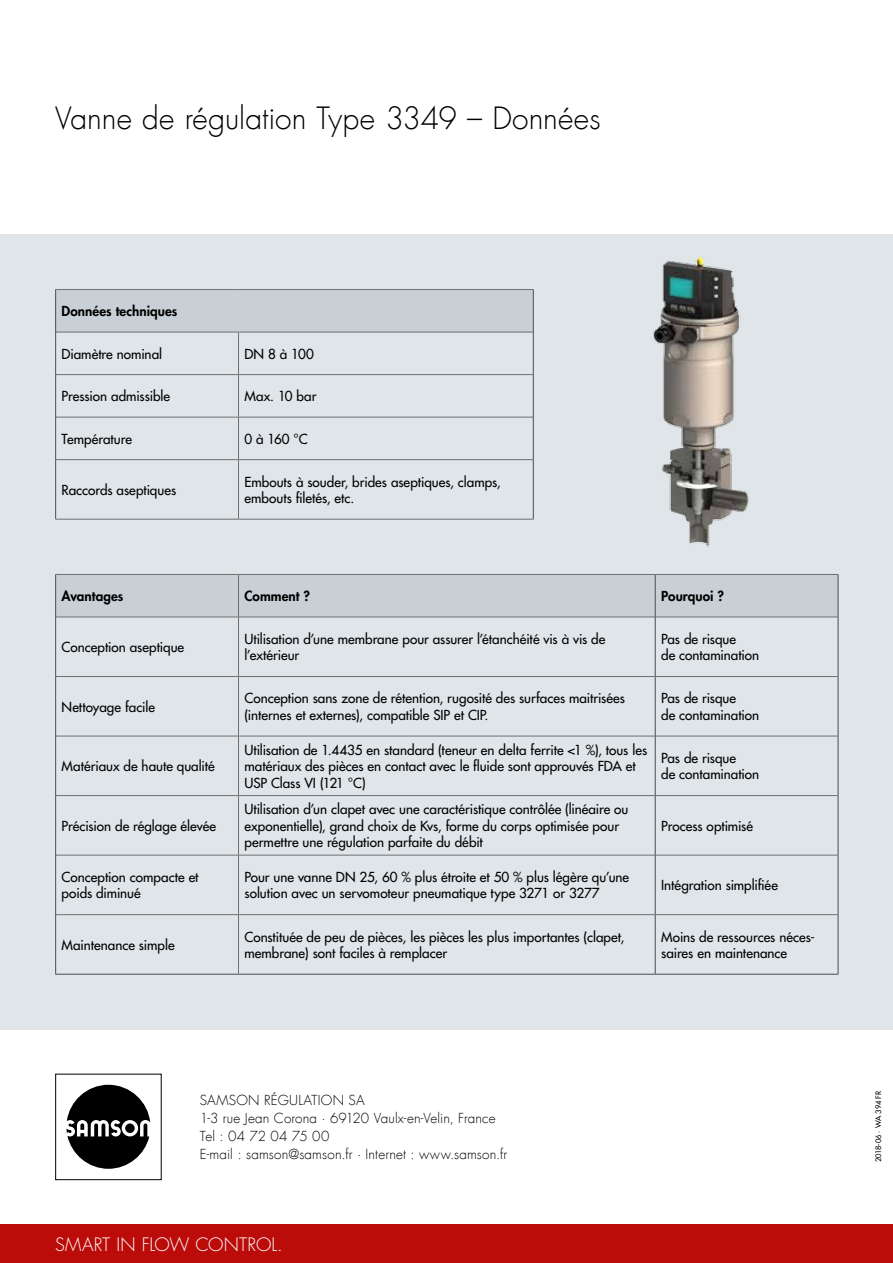
<style>
.page{position:relative;width:893px;height:1263px;background:#fff}
.page>*{position:absolute;margin:0;border:0;box-sizing:border-box;transform-origin:0 0}
.t1{font:300 30px "Futura Com";color:#000}
.t2{font:300 18px "Futura";letter-spacing:.005em;color:#fff}
.t3{font:13.5px/16.5px "Futura";color:#000}
.t4{font:300 13.5px/18px "Futura Com";letter-spacing:.015em;color:#000}
.t5{font:800 13.5px "Futura Com";color:#000}
.t6{font:500 7.5px "Futura Com";letter-spacing:-.015em;color:#000}
</style>
<div class="page">
<div style="left:0;top:1225px;width:893px;height:38px;background:#bb0c0a"></div>
<div style="left:0;top:234px;width:893px;height:795px;background:#dfe5e9"></div>
<div style="left:55px;top:1074px;width:107px;height:106px;border:1px solid #000"></div>
<svg style="left:66px;top:1085px;width:84px;height:84px"></svg>
<img style="left:653px;top:257px;width:96px;height:290px">
<div style="left:56px;top:575px;width:782px;height:42px;background:#c8d0d5"></div>
<svg style="left:56px;top:618px;width:782px;height:356px"></svg>
<hr style="left:238px;top:575px;width:1px;height:42px;background:#6f6f6e">
<hr style="left:238px;top:617px;width:1px;height:59px;background:#6f6f6e">
<hr style="left:238px;top:677px;width:1px;height:59px;background:#6f6f6e">
<hr style="left:238px;top:736px;width:1px;height:59px;background:#6f6f6e">
<hr style="left:238px;top:796px;width:1px;height:59px;background:#6f6f6e">
<hr style="left:238px;top:855px;width:1px;height:59px;background:#6f6f6e">
<hr style="left:238px;top:915px;width:1px;height:59px;background:#6f6f6e">
<hr style="left:55px;top:574px;width:183px;height:1px;background:#6f6f6e">
<hr style="left:238px;top:574px;width:417px;height:1px;background:#6f6f6e">
<hr style="left:655px;top:574px;width:183px;height:1px;background:#6f6f6e">
<hr style="left:56px;top:617px;width:182px;height:1px;background:#6f6f6e">
<hr style="left:238px;top:617px;width:417px;height:1px;background:#6f6f6e">
<hr style="left:656px;top:617px;width:182px;height:1px;background:#6f6f6e">
<hr style="left:56px;top:676px;width:182px;height:1px;background:#6f6f6e">
<hr style="left:238px;top:676px;width:417px;height:1px;background:#6f6f6e">
<hr style="left:656px;top:676px;width:182px;height:1px;background:#6f6f6e">
<hr style="left:56px;top:736px;width:182px;height:1px;background:#6f6f6e">
<hr style="left:238px;top:736px;width:417px;height:1px;background:#6f6f6e">
<hr style="left:656px;top:736px;width:182px;height:1px;background:#6f6f6e">
<hr style="left:56px;top:795px;width:182px;height:1px;background:#6f6f6e">
<hr style="left:238px;top:795px;width:417px;height:1px;background:#6f6f6e">
<hr style="left:656px;top:795px;width:182px;height:1px;background:#6f6f6e">
<hr style="left:56px;top:855px;width:182px;height:1px;background:#6f6f6e">
<hr style="left:238px;top:855px;width:417px;height:1px;background:#6f6f6e">
<hr style="left:656px;top:855px;width:182px;height:1px;background:#6f6f6e">
<hr style="left:56px;top:914px;width:182px;height:1px;background:#6f6f6e">
<hr style="left:238px;top:914px;width:417px;height:1px;background:#6f6f6e">
<hr style="left:656px;top:914px;width:182px;height:1px;background:#6f6f6e">
<hr style="left:55px;top:575px;width:1px;height:42px;background:#434f55">
<hr style="left:655px;top:575px;width:1px;height:42px;background:#434f55">
<hr style="left:838px;top:575px;width:1px;height:42px;background:#434f55">
<hr style="left:55px;top:617px;width:1px;height:59px;background:#434f55">
<hr style="left:655px;top:617px;width:1px;height:59px;background:#434f55">
<hr style="left:838px;top:617px;width:1px;height:59px;background:#434f55">
<hr style="left:55px;top:676px;width:1px;height:60px;background:#434f55">
<hr style="left:655px;top:676px;width:1px;height:60px;background:#434f55">
<hr style="left:838px;top:676px;width:1px;height:60px;background:#434f55">
<hr style="left:55px;top:736px;width:1px;height:59px;background:#434f55">
<hr style="left:655px;top:736px;width:1px;height:59px;background:#434f55">
<hr style="left:838px;top:736px;width:1px;height:59px;background:#434f55">
<hr style="left:55px;top:795px;width:1px;height:60px;background:#434f55">
<hr style="left:655px;top:795px;width:1px;height:60px;background:#434f55">
<hr style="left:838px;top:795px;width:1px;height:60px;background:#434f55">
<hr style="left:55px;top:855px;width:1px;height:60px;background:#434f55">
<hr style="left:655px;top:855px;width:1px;height:60px;background:#434f55">
<hr style="left:838px;top:855px;width:1px;height:60px;background:#434f55">
<hr style="left:55px;top:915px;width:1px;height:59px;background:#434f55">
<hr style="left:655px;top:915px;width:1px;height:59px;background:#434f55">
<hr style="left:838px;top:915px;width:1px;height:59px;background:#434f55">
<hr style="left:55px;top:974px;width:183px;height:1px;background:#434f55">
<hr style="left:238px;top:974px;width:417px;height:1px;background:#434f55">
<hr style="left:655px;top:974px;width:183px;height:1px;background:#434f55">
<div style="left:56px;top:290px;width:477px;height:42px;background:#c8d0d5"></div>
<svg style="left:56px;top:333px;width:477px;height:186px"></svg>
<hr style="left:238px;top:332px;width:1px;height:42px;background:#6f6f6e">
<hr style="left:238px;top:375px;width:1px;height:42px;background:#6f6f6e">
<hr style="left:238px;top:417px;width:1px;height:42px;background:#6f6f6e">
<hr style="left:238px;top:460px;width:1px;height:59px;background:#6f6f6e">
<hr style="left:55px;top:289px;width:183px;height:1px;background:#6f6f6e">
<hr style="left:238px;top:289px;width:296px;height:1px;background:#6f6f6e">
<hr style="left:56px;top:332px;width:182px;height:1px;background:#6f6f6e">
<hr style="left:238px;top:332px;width:295px;height:1px;background:#6f6f6e">
<hr style="left:56px;top:374px;width:182px;height:1px;background:#6f6f6e">
<hr style="left:238px;top:374px;width:295px;height:1px;background:#6f6f6e">
<hr style="left:56px;top:417px;width:182px;height:1px;background:#6f6f6e">
<hr style="left:238px;top:417px;width:295px;height:1px;background:#6f6f6e">
<hr style="left:56px;top:459px;width:182px;height:1px;background:#6f6f6e">
<hr style="left:238px;top:459px;width:295px;height:1px;background:#6f6f6e">
<hr style="left:55px;top:519px;width:183px;height:1px;background:#6f6f6e">
<hr style="left:238px;top:519px;width:296px;height:1px;background:#6f6f6e">
<hr style="left:55px;top:290px;width:1px;height:42px;background:#434f55">
<hr style="left:533px;top:290px;width:1px;height:42px;background:#434f55">
<hr style="left:55px;top:332px;width:1px;height:43px;background:#434f55">
<hr style="left:533px;top:332px;width:1px;height:43px;background:#434f55">
<hr style="left:55px;top:375px;width:1px;height:42px;background:#434f55">
<hr style="left:533px;top:375px;width:1px;height:42px;background:#434f55">
<hr style="left:55px;top:417px;width:1px;height:43px;background:#434f55">
<hr style="left:533px;top:417px;width:1px;height:43px;background:#434f55">
<hr style="left:55px;top:460px;width:1px;height:59px;background:#434f55">
<hr style="left:533px;top:460px;width:1px;height:59px;background:#434f55">
<h1 class="t1" style="left:55px;top:99px;width:547px">Vanne de régulation Type 3349 – Données</h1>
<p class="t5" style="left:62px;top:301px;width:117px">Données techniques</p>
<p class="t3" style="left:62px;top:345px;width:102px">Diamètre nominal</p>
<p class="t3" style="left:244px;top:345px;width:71px">DN 8 à 100</p>
<p class="t3" style="left:62px;top:388px;width:110px">Pression admissible</p>
<p class="t3" style="left:244px;top:388px;width:73px">Max. 10 bar</p>
<p class="t3" style="left:62px;top:430px;width:72px">Température</p>
<p class="t3" style="left:244px;top:430px;width:65px">0 à 160 °C</p>
<p class="t3" style="left:62px;top:481px;width:116px">Raccords aseptiques</p>
<p class="t3" style="left:244px;top:473px;width:258px">Embouts à souder, brides aseptiques, clamps, embouts filetés, etc.</p>
<p class="t5" style="left:62px;top:586px;width:63px">Avantages</p>
<p class="t5" style="left:244px;top:586px;width:67px">Comment ?</p>
<p class="t5" style="left:661px;top:586px;width:64px">Pourquoi ?</p>
<p class="t3" style="left:62px;top:639px;width:124px">Conception aseptique</p>
<p class="t3" style="left:244px;top:630px;width:362px">Utilisation d’une membrane pour assurer l’étanchéité vis à vis de l’extérieur</p>
<p class="t3" style="left:661px;top:630px;width:100px">Pas de risque<br>de contamination</p>
<p class="t3" style="left:62px;top:698px;width:95px">Nettoyage facile</p>
<p class="t3" style="left:244px;top:690px;width:382px">Conception sans zone de rétention, rugosité des surfaces maitrisées (internes et externes), compatible SIP et CIP.</p>
<p class="t3" style="left:661px;top:690px;width:100px">Pas de risque<br>de contamination</p>
<p class="t3" style="left:62px;top:758px;width:155px">Matériaux de haute qualité</p>
<p class="t3" style="left:244px;top:741px;width:404px">Utilisation de 1.4435 en standard (teneur en delta ferrite &lt;1 %), tous les matériaux des pièces en contact avec le fluide sont approuvés FDA et<br>USP Class VI (121 °C)</p>
<p class="t3" style="left:661px;top:749px;width:100px">Pas de risque<br>de contamination</p>
<p class="t3" style="left:62px;top:817px;width:156px">Précision de réglage élevée</p>
<p class="t3" style="left:244px;top:801px;width:385px">Utilisation d’un clapet avec une caractéristique contrôlée (linéaire ou exponentielle), grand choix de Kvs, forme du corps optimisée pour permettre une régulation parfaite du débit</p>
<p class="t3" style="left:661px;top:817px;width:93px">Process optimisé</p>
<p class="t3" style="left:62px;top:869px;width:138px">Conception compacte et poids diminué</p>
<p class="t3" style="left:244px;top:869px;width:386px">Pour une vanne DN 25, 60 % plus étroite et 50 % plus légère qu’une solution avec un servomoteur pneumatique type 3271 or 3277</p>
<p class="t3" style="left:661px;top:877px;width:118px">Intégration simplifiée</p>
<p class="t3" style="left:62px;top:936px;width:114px">Maintenance simple</p>
<p class="t3" style="left:244px;top:928px;width:381px">Constituée de peu de pièces, les pièces les plus importantes (clapet, membrane) sont faciles à remplacer</p>
<p class="t3" style="left:661px;top:928px;width:155px">Moins de ressources néces&shy;saires en maintenance</p>
<p class="t4" style="left:200px;top:1091px;width:309px">SAMSON RÉGULATION SA<br>1-3 rue Jean Corona · 69120 Vaulx-en-Velin, France Tel : 04 72 04 75 00<br>E-mail : samson@samson.fr · Internet : www.samson.fr</p>
<h2 class="t2" style="left:55px;top:1233px;width:229px">SMART IN FLOW CONTROL.</h2>
<p class="t6" style="left:873px;top:1162px;width:73px;rotate:-90deg">2018-06 · WA 394 FR</p>
</div>
